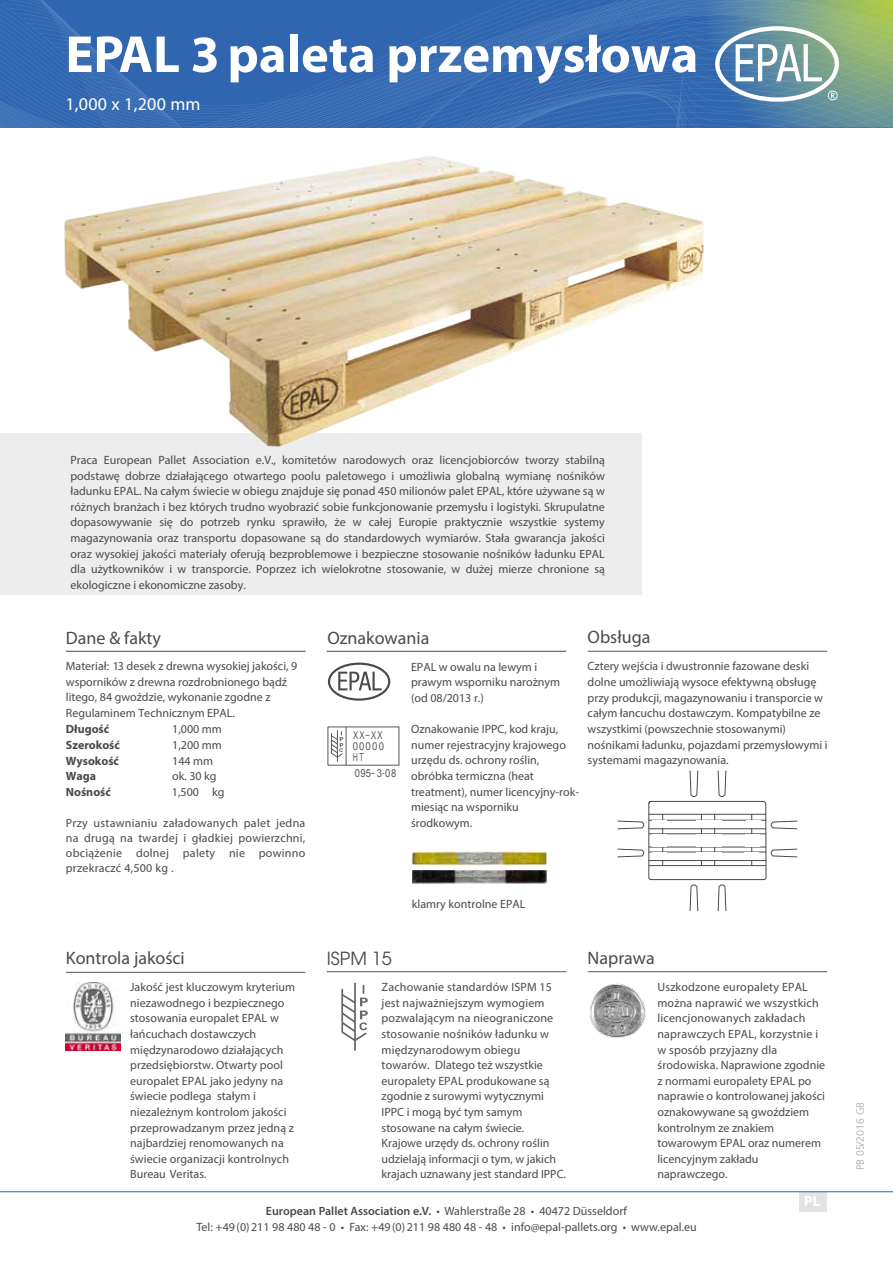
<style>
.page{position:relative;width:893px;height:1263px;background:#fff}
.page>*{position:absolute;margin:0;border:0;box-sizing:border-box;transform-origin:0 0}
.t1{font:700 52.5px "Myriad Pro";color:#fff}
.t2{font:18px "Myriad Pro";color:#4a4a49}
.t3{font:18px "Myriad Pro";letter-spacing:.015em;color:#fff}
.t4{font:18px "Avant Garde";color:#4a4a49}
.t5{font:700 14.7px "Myriad Pro";color:#fff}
.t6{font:12px/15.6px "Myriad Pro";color:#4a4a49}
.t7{font:700 12px "Myriad Pro";color:#4a4a49}
.t8{font:11.1px/15.9px "Arial";color:#58575a;scale:.63 1}
.t9{font:11.1px "Arial";color:#58575a;scale:.85 1}
.t10{font:10.8px "Arial";letter-spacing:.135em;color:#58575a;scale:.9 1}
.t11{font:10.8px "Arial";letter-spacing:.135em;color:#58575a;scale:.71 1}
.t12{font:300 10.5px "Frutiger";color:#a8a8a7}
.t13{font:10.35px "Arial";color:#58575a;scale:.66 1}
.t14{font:700 4.95px "Arial";color:#58575a;scale:1.16 1}
.s1{font-size:10.35px}
.s2{font-weight:600}
</style>
<div class="page">
<div style="left:800px;top:1192px;width:27px;height:19px;background:#e3e3e3"></div>
<svg style="left:341px;top:983px;width:27px;height:68px"></svg>
<img style="left:590px;top:983px;width:56px;height:55px">
<svg style="left:0;top:0;width:702px;height:128px;fill:#3065af"></svg>
<svg style="left:702px;top:0;width:191px;height:128px"></svg>
<img style="left:66px;top:983px;width:55px;height:68px">
<svg style="left:328px;top:663px;width:62px;height:38px"></svg>
<hr style="left:346px;top:727px;width:1px;height:38px;background:#58575a">
<hr style="left:337px;top:730px;width:1px;height:32px;background:#58575a">
<svg style="left:331px;top:731px;width:13px;height:27px"></svg>
<img style="left:411px;top:851px;width:136px;height:15px">
<img style="left:412px;top:870px;width:135px;height:14px">
<svg style="left:617px;top:770px;width:181px;height:142px"></svg>
<hr style="left:649px;top:814px;width:117px;height:1px;background:#4a4a49">
<hr style="left:649px;top:820px;width:117px;height:1px;background:#4a4a49">
<hr style="left:649px;top:851px;width:117px;height:1px;background:#4a4a49">
<hr style="left:701px;top:814px;width:1px;height:52px;background:#4a4a49">
<hr style="left:714px;top:814px;width:1px;height:52px;background:#4a4a49">
<hr style="left:662px;top:814px;width:1px;height:52px;background:#4a4a49">
<hr style="left:751px;top:814px;width:1px;height:52px;background:#4a4a49">
<hr style="left:649px;top:828px;width:117px;height:1px;background:#4a4a49">
<hr style="left:649px;top:860px;width:117px;height:1px;background:#4a4a49">
<hr style="left:649px;top:833px;width:117px;height:1px;background:#4a4a49">
<hr style="left:649px;top:847px;width:117px;height:1px;background:#4a4a49">
<hr style="left:649px;top:865px;width:117px;height:1px;background:#4a4a49">
<div style="left:696px;top:852px;width:26px;height:8px;background:#fff"></div>
<div style="left:652px;top:852px;width:14px;height:8px;background:#fff"></div>
<div style="left:744px;top:852px;width:15px;height:8px;background:#fff"></div>
<div style="left:696px;top:834px;width:26px;height:13px;background:#fff"></div>
<div style="left:652px;top:834px;width:14px;height:13px;background:#fff"></div>
<div style="left:745px;top:834px;width:14px;height:13px;background:#fff"></div>
<div style="left:696px;top:820px;width:26px;height:8px;background:#fff"></div>
<div style="left:652px;top:820px;width:14px;height:8px;background:#fff"></div>
<div style="left:747px;top:820px;width:14px;height:8px;background:#fff"></div>
<hr style="left:66px;top:651px;width:239px;height:1px;background:#4a4a49">
<hr style="left:588px;top:651px;width:239px;height:1px;background:#575756">
<hr style="left:327px;top:971px;width:239px;height:1px;background:#575756">
<hr style="left:588px;top:971px;width:239px;height:1px;background:#575756">
<hr style="left:66px;top:972px;width:239px;height:1px;background:#575756">
<hr style="left:327px;top:651px;width:239px;height:1px;background:#4a4a49">
<div style="left:0;top:433px;width:641px;height:162px;background:#ededed"></div>
<hr style="left:0;top:1191px;width:893px;height:1px;background:#3065af">
<img style="left:64px;top:156px;width:640px;height:309px">
<h1 class="t1" style="left:65px;top:20px;width:634px">EPAL 3 paleta przemysłowa</h1>
<h2 class="t3" style="left:65px;top:93px;width:137px">1,000 x 1,200 mm</h2>
<p class="t6" style="left:70px;top:452px;width:536px;text-align:justify">Praca European Pallet Association e.V., komitetów narodowych oraz licencjobiorców tworzy stabilną podstawę dobrze działającego otwartego poolu paletowego i umożliwia globalną wymianę nośników ładunku EPAL. Na całym świecie w obiegu znajduje się ponad 450 milionów palet EPAL, które używane są w różnych branżach i bez których trudno wyobrazić sobie funkcjonowanie przemysłu i logistyki. Skrupulatne dopasowywanie się do potrzeb rynku sprawiło, że w całej Europie praktycznie wszystkie systemy magazynowania oraz transportu dopasowane są do standardowych wymiarów. Stała gwarancja jakości oraz wysokiej jakości materiały oferują bezproblemowe i bezpieczne stosowanie nośników ładunku EPAL dla użytkowników i w transporcie. Poprzez ich wielokrotne stosowanie, w dużej mierze chronione są ekologiczne i ekonomiczne zasoby.</p>
<h2 class="t2" style="left:66px;top:626px;width:97px">Dane &amp; fakty</h2>
<p class="t6" style="left:66px;top:658px;width:233px">Materiał: 13 desek z drewna wysokiej jakości, 9 wsporników z drewna rozdrobnionego bądź litego, 84 gwoździe, wykonanie zgodne z Regulaminem Technicznym EPAL.</p>
<p class="t7" style="left:66px;top:721px;width:45px">Długość</p>
<p class="t6" style="left:172px;top:721px;width:51px">1,000 mm</p>
<p class="t7" style="left:66px;top:737px;width:55px">Szerokość</p>
<p class="t6" style="left:172px;top:737px;width:51px">1,200 mm</p>
<p class="t7" style="left:66px;top:753px;width:55px">Wysokość</p>
<p class="t6" style="left:172px;top:753px;width:43px">144 mm</p>
<p class="t7" style="left:66px;top:768px;width:32px">Waga</p>
<p class="t6" style="left:172px;top:768px;width:46px">ok. 30 kg</p>
<p class="t7" style="left:66px;top:784px;width:46px">Nośność</p>
<p class="t6" style="left:172px;top:784px;width:54px">1,500 kg</p>
<p class="t6" style="left:66px;top:815px;width:241px;text-align:justify">Przy ustawnianiu załadowanych palet jedna na drugą na twardej i gładkiej powierzchni, obciążenie dolnej palety nie powinno przekraczć 4,500 kg .</p>
<h2 class="t2" style="left:66px;top:947px;width:120px">Kontrola jakości</h2>
<p class="t6" style="left:130px;top:979px;width:167px">Jakość jest kluczowym kryterium niezawodnego i bezpiecznego stosowania europalet EPAL w łańcuchach dostawczych międzynarodowo działających przedsiębiorstw. Otwarty pool europalet EPAL jako jedyny na świecie podlega stałym i niezależnym kontrolom jakości przeprowadzanym przez jedną z najbardziej renomowanych na świecie organizacji kontrolnych<br>Bureau Veritas.</p>
<h2 class="t2" style="left:327px;top:626px;width:103px">Oznakowania</h2>
<p class="t14" style="left:339px;top:747px;width:5px">C</p>
<p class="t11" style="left:353px;top:728px;width:18px">XX</p>
<p class="t11" style="left:371px;top:728px;width:18px">XX</p>
<p class="t9" style="left:377px;top:766px;width:25px">3 8</p>
<p class="t13" style="left:366px;top:727px;width:7px">–</p>
<p class="t10" style="left:353px;top:739px;width:36px">000 0</p>
<p class="t10" style="left:372px;top:739px;width:7px">0</p>
<p class="t8" style="left:353px;top:750px;width:61px">HT<br>095<span class="s1">– –</span> 0</p>
<p class="t6" style="left:411px;top:659px;width:151px">EPAL w owalu na lewym i prawym wsporniku narożnym (od 08/2013 r.)</p>
<p class="t6" style="left:411px;top:721px;width:169px">Oznakowanie IPPC, kod kraju, numer rejestracyjny krajowego urzędu ds. ochrony roślin, obróbka termiczna (heat treatment), numer licencyjny-rok&shy;miesiąc na wsporniku środkowym.</p>
<h2 class="t2" style="left:588px;top:626px;width:64px">Obsługa</h2>
<p class="t6" style="left:588px;top:658px;width:241px">Cztery wejścia i dwustronnie fazowane deski dolne umożliwiają wysoce efektywną obsługę przy produkcji, magazynowaniu i transporcie w całym łancuchu dostawczym. Kompatybilne ze wszystkimi (powszechnie stosowanymi) nośnikami ładunku, pojazdami przemysłowymi i systemami magazynowania.</p>
<h2 class="t4" style="left:327px;top:947px;width:67px">ISPM 15</h2>
<p class="t6" style="left:412px;top:896px;width:115px">klamry kontrolne EPAL</p>
<p class="t6" style="left:382px;top:979px;width:186px">Zachowanie standardów ISPM 15 jest najważniejszym wymogiem pozwalającym na nieograniczone stosowanie nośników ładunku w międzynarodowym obiegu towarów. Dlatego też wszystkie europalety EPAL produkowane są zgodnie z surowymi wytycznymi<br>IPPC i mogą być tym samym stosowane na całym świecie.<br>Krajowe urzędy ds. ochrony roślin udzielają informacji o tym, w jakich krajach uznawany jest standard IPPC.</p>
<h2 class="t2" style="left:588px;top:947px;width:69px">Naprawa</h2>
<p class="t6" style="left:657px;top:979px;width:169px">Uszkodzone europalety EPAL można naprawić we wszystkich licencjonowanych zakładach naprawczych EPAL, korzystnie i w sposób przyjazny dla środowiska. Naprawione zgodnie z normami europalety EPAL po naprawie o kontrolowanej jakości oznakowywane są gwoździem kontrolnym ze znakiem towarowym EPAL oraz numerem licencyjnym zakładu naprawczego.</p>
<p class="t6" style="left:196px;top:1203px;width:502px;text-align:center"><span class="s2">European Pallet Association e.V.</span> • Wahlerstraße 28 • 40472 Düsseldorf<br>Tel: +49 (0) 211 98 480 48 - 0 • Fax: +49 (0) 211 98 480 48 - 48 • info@epal-pallets.org • www.epal.eu</p>
<p class="t5" style="left:804px;top:1191px;width:18px">PL</p>
<p class="t12" style="left:854px;top:1170px;width:70px;rotate:-90deg">PB 05/2016 GB</p>
</div>
